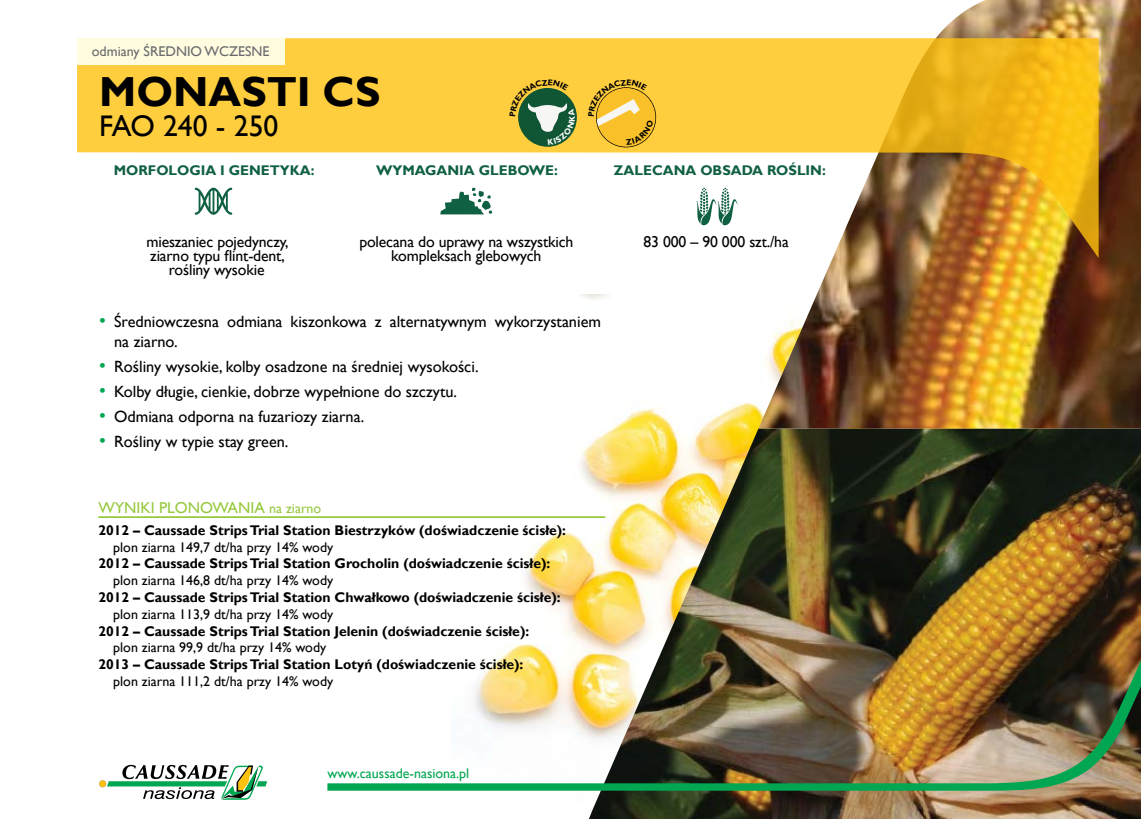
<style>
.page{position:relative;width:1141px;height:819px;background:#fff}
.page>*{position:absolute;margin:0;border:0;box-sizing:border-box;transform-origin:0 0}
.t1{font:700 42px "Gill Sans";color:#000}
.t2{font:29.75px "Gill Sans";color:#000}
.t3{font:16.28px/19.6px "Gill Sans";color:#000}
.t4{font:15.75px/14px "Gill Sans";letter-spacing:-.01em;color:#000;text-align:center}
.t5{font:15.75px "Gill Sans";color:#97c93d}
.t6{font:700 14px "Gill Sans";color:#000}
.t7{font:14px "Gill Sans";color:#000}
.t8{font:700 14px "Gill Sans";color:#106042}
.t9{font:14px "Gill Sans";color:#00a651}
.t10{font:14px "Gill Sans";color:#696a6d}
.s1{font-size:19.25px;color:#00a651}
.s2{font-size:14px}
</style>
<div class="page">
<img style="left:451px;top:294px;width:307px;height:497px">
<img style="left:589px;top:428px;width:552px;height:391px">
<img style="left:758px;top:0;width:383px;height:428px">
<svg style="left:99px;top:764px;width:168px;height:35px"></svg>
<svg style="left:77px;top:38px;width:1022px;height:220px"></svg>
<img style="left:327px;top:628px;width:814px;height:162px">
<hr style="left:98px;top:516px;width:507px;height:2px;background:#97c93d">
<div style="left:77px;top:38px;width:207px;height:27px;background:#fffce0"></div>
<svg style="left:510px;top:80px;width:65px;height:65px;background:#869650"></svg>
<svg style="left:588px;top:80px;width:69px;height:68px;background:#f4c43f"></svg>
<p class="t10" style="left:92px;top:44px;width:110px">odmiany Średniow</p>
<p class="t10" style="left:219px;top:44px;width:52px">czesne</p>
<h1 class="t1" style="left:99px;top:67px;width:279px">monasti CS</h1>
<h2 class="t2" style="left:99px;top:109px;width:181px">fao 240 - 250</h2>
<p class="t8" style="left:114px;top:162px;width:202px">morfologia i genetyka:</p>
<p class="t8" style="left:376px;top:162px;width:183px">wymagania glebowe:</p>
<p class="t8" style="left:614px;top:162px;width:214px">zalecana obsada roślin:</p>
<p class="t4" style="left:146px;top:235px;width:144px">mieszaniec pojedynczy, ziarno typu flint-dent, rośliny wysokie</p>
<p class="t4" style="left:359px;top:235px;width:216px">polecana do uprawy na wszystkich kompleksach glebowych</p>
<p class="t4" style="left:643px;top:235px;width:147px">83 000 – 90 000 szt./ha</p>
<p class="t3" style="left:114px;top:312px;width:488px;text-indent:-15px"><span class="s1">•</span> Średniowczesna odmiana kiszonkowa z alternatywnym wykorzystaniem na ziarno.</p>
<p class="t3" style="left:99px;top:357px;width:381px"><span class="s1">•</span> Rośliny wysokie, kolby osadzone na średniej wysokości.</p>
<p class="t3" style="left:99px;top:382px;width:359px"><span class="s1">•</span> Kolby długie, cienkie, dobrze wypełnione do szczytu.</p>
<p class="t3" style="left:99px;top:407px;width:267px"><span class="s1">•</span> Odmiana odporna na fuzariozy ziarna.</p>
<p class="t3" style="left:99px;top:432px;width:191px"><span class="s1">•</span> Rośliny w typie stay green.</p>
<p class="t5" style="left:98px;top:498px;width:224px">Wyniki Plo nowania <span class="s2">na ziarno</span></p>
<p class="t6" style="left:98px;top:521px;width:469px">2012 – Caussade Strips Trial Station Biestrzyków (doświadczenie ścisłe):</p>
<p class="t7" style="left:113px;top:538px;width:222px">plon ziarna 149,7 dt/ha przy 14% wody</p>
<p class="t6" style="left:98px;top:555px;width:453px">2012 – Caussade Strips Trial Station Grocholin (doświadczenie ścisłe):</p>
<p class="t7" style="left:113px;top:572px;width:222px">plon ziarna 146,8 dt/ha przy 14% wody</p>
<p class="t6" style="left:98px;top:589px;width:464px">2012 – Caussade Strips Trial Station Chwałkowo (doświadczenie ścisłe):</p>
<p class="t7" style="left:113px;top:606px;width:222px">plon ziarna 113,9 dt/ha przy 14% wody</p>
<p class="t6" style="left:98px;top:622px;width:432px">2012 – Caussade Strips Trial Station Jelenin (doświadczenie ścisłe):</p>
<p class="t7" style="left:113px;top:639px;width:215px">plon ziarna 99,9 dt/ha przy 14% wody</p>
<p class="t6" style="left:98px;top:656px;width:427px">2013 – Caussade Strips Trial Station Lotyń (doświadczenie ścisłe):</p>
<p class="t7" style="left:113px;top:673px;width:222px">plon ziarna 111,2 dt/ha przy 14% wody</p>
<p class="t9" style="left:327px;top:765px;width:143px">www.caussade-nasiona.pl</p>
</div>
